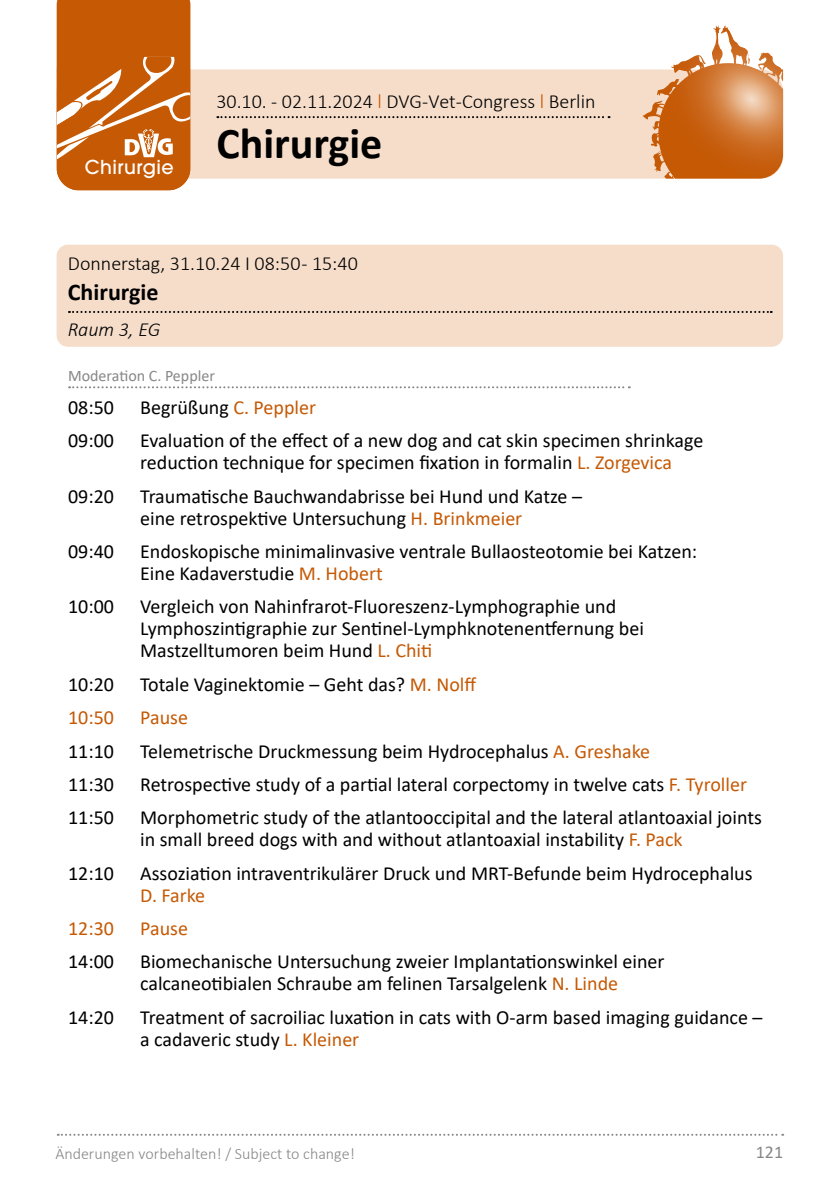
<style>
.page{position:relative;width:840px;height:1191px;background:#fff}
.page>*{position:absolute;margin:0;border:0;box-sizing:border-box;transform-origin:0 0}
.t1{font:700 44px "Calibri";color:#000}
.t2{font:700 24px "Calibri";color:#000}
.t3{font:20px/22px "Calibri";color:#000}
.t4{font:300 20px "Calibri";color:#000}
.t5{font:20px "Calibri";color:#c55904}
.t6{font:italic 300 20px "Calibri";letter-spacing:-.005em;color:#000}
.t7{font:500 19px "ITC Avant Garde Std";letter-spacing:.02em;color:#fff}
.t8{font:18px "Calibri";color:#878787}
.t9{font:300 16px "Calibri";color:#878787}
.t10{font:16px "Calibri";color:#878787}
.s1{color:#c55904}
</style>
<div class="page">
<svg style="left:58px;top:1133px;width:724px;height:2px"></svg>
<svg style="left:57px;top:69px;width:725px;height:110px;background:#eeccb0"></svg>
<svg style="left:57px;top:0;width:133px;height:190px;background:#cb6b20"></svg>
<svg style="left:642px;top:26px;width:74px;height:104px"></svg>
<svg style="left:217px;top:116px;width:392px;height:2px"></svg>
<div style="left:57px;top:245px;width:725px;height:102px;background:#f5ddca;border-radius:11px"></div>
<svg style="left:69px;top:311px;width:702px;height:2px"></svg>
<svg style="left:69px;top:386px;width:560px;height:2px"></svg>
<p class="t7" style="left:85px;top:155px;width:90px">Chirurgie</p>
<p class="t4" style="left:216px;top:89px;width:380px">30.10. - 02.11.2024 <span class="s1">l</span> DVG-Vet-Congress <span class="s1">l</span> Berlin</p>
<h1 class="t1" style="left:216px;top:112px;width:167px">Chirurgie</h1>
<p class="t4" style="left:68px;top:250px;width:291px">Donnerstag, 31.10.24 I 08:50 - 15:40</p>
<p class="t2" style="left:68px;top:275px;width:92px">Chirurgie</p>
<p class="t6" style="left:68px;top:316px;width:94px">Raum 3, EG</p>
<p class="t10" style="left:68px;top:364px;width:148px">Moderation C. Peppler</p>
<p class="t3" style="left:68px;top:396px;width:47px">08:50</p>
<p class="t3" style="left:140px;top:396px;width:177px">Begrüßung <span class="s1">C. Peppler</span></p>
<p class="t3" style="left:68px;top:429px;width:47px">09:00</p>
<p class="t3" style="left:140px;top:429px;width:564px">Evaluation of the effect of a new dog and cat skin specimen shrinkage reduction technique for specimen fixation in formalin <span class="s1">L. Zorgevica</span></p>
<p class="t3" style="left:68px;top:484px;width:47px">09:20</p>
<p class="t3" style="left:140px;top:484px;width:443px">Traumatische Bauchwandabrisse bei Hund und Katze – eine retrospektive Untersuchung <span class="s1">H. Brinkmeier</span></p>
<p class="t3" style="left:68px;top:540px;width:47px">09:40</p>
<p class="t3" style="left:140px;top:540px;width:558px">Endoskopische minimalinvasive ventrale Bullaosteotomie bei Katzen:<br>Eine Kadaverstudie <span class="s1">M. Hobert</span></p>
<p class="t3" style="left:68px;top:595px;width:47px">10:00</p>
<p class="t3" style="left:140px;top:595px;width:505px">Vergleich von Nahinfrarot-Fluoreszenz-Lymphographie und<br>Lymphoszintigraphie zur Sentinel-Lymphknotenentfernung bei<br>Mastzelltumoren beim Hund <span class="s1">L. Chiti</span></p>
<p class="t3" style="left:68px;top:672px;width:47px">10:20</p>
<p class="t3" style="left:140px;top:672px;width:337px">Totale Vaginektomie – Geht das? <span class="s1">M. Nolff</span></p>
<p class="t5" style="left:68px;top:703px;width:47px">10:50</p>
<p class="t5" style="left:140px;top:703px;width:49px">Pause</p>
<p class="t3" style="left:68px;top:739px;width:47px">11:10</p>
<p class="t3" style="left:140px;top:739px;width:511px">Telemetrische Druckmessung beim Hydrocephalus <span class="s1">A. Greshake</span></p>
<p class="t3" style="left:68px;top:772px;width:47px">11:30</p>
<p class="t3" style="left:140px;top:772px;width:608px">Retrospective study of a partial lateral corpectomy in twelve cats <span class="s1">F. Tyroller</span></p>
<p class="t3" style="left:68px;top:806px;width:47px">11:50</p>
<p class="t3" style="left:140px;top:806px;width:623px">Morphometric study of the atlantooccipital and the lateral atlantoaxial joints in small breed dogs with and without atlantoaxial instability <span class="s1">F. Pack</span></p>
<p class="t3" style="left:68px;top:861px;width:47px">12:10</p>
<p class="t3" style="left:140px;top:861px;width:613px">Assoziation intraventrikulärer Druck und MRT-Befunde beim Hydrocephalus</p>
<p class="t5" style="left:140px;top:881px;width:67px">D. Farke</p>
<p class="t5" style="left:68px;top:914px;width:47px">12:30</p>
<p class="t5" style="left:140px;top:914px;width:49px">Pause</p>
<p class="t3" style="left:68px;top:950px;width:47px">14:00</p>
<p class="t3" style="left:140px;top:950px;width:525px">Biomechanische Untersuchung zweier Implantationswinkel einer calcaneotibialen Schraube am felinen Tarsalgelenk <span class="s1">N. Linde</span></p>
<p class="t3" style="left:68px;top:1005px;width:47px">14:20</p>
<p class="t3" style="left:140px;top:1005px;width:623px">Treatment of sacroiliac luxation in cats with O-arm based imaging guidance – a cadaveric study <span class="s1">L. Kleiner</span></p>
<p class="t9" style="left:55px;top:1143px;width:301px">Änderungen vorbehalten! / Subject to change!</p>
<p class="t8" style="left:755px;top:1139px;width:29px">121</p>
</div>
